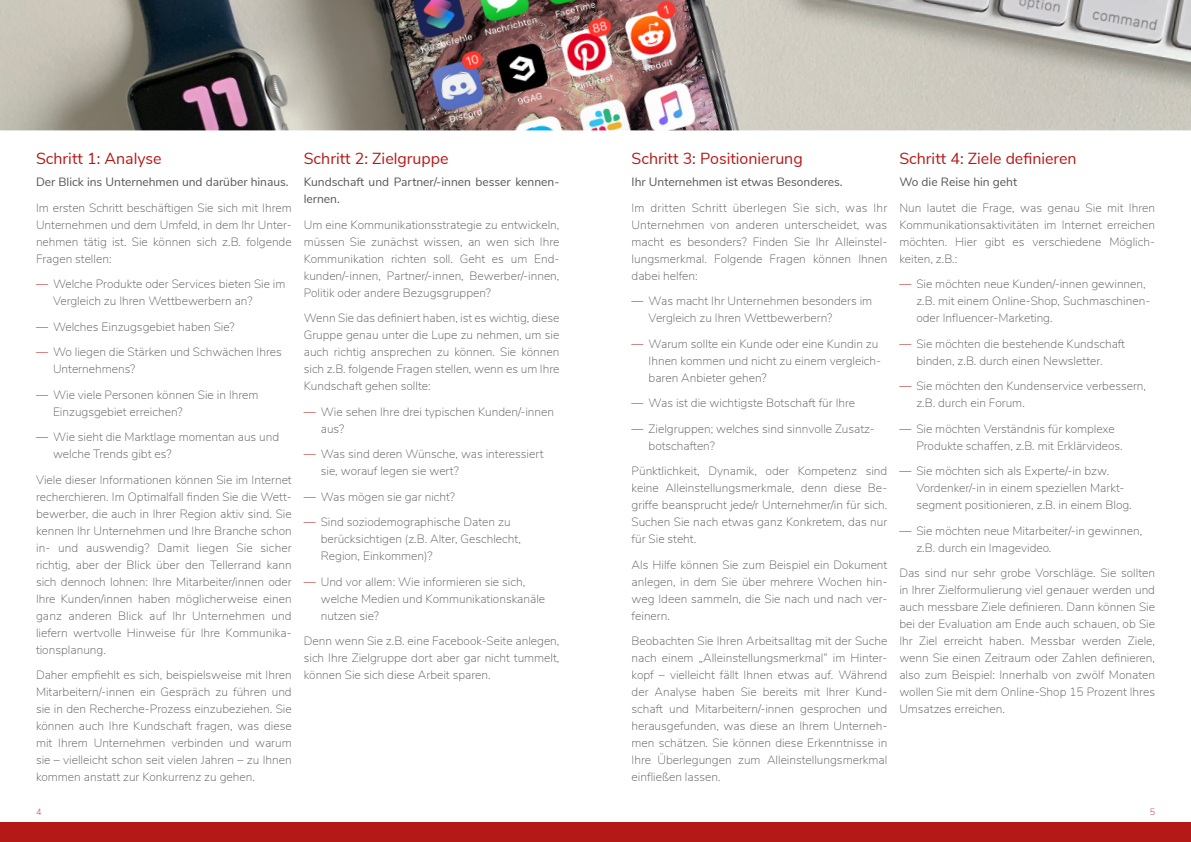
<style>
.page{position:relative;width:1191px;height:842px;background:#fff}
.page>*{position:absolute;margin:0;border:0;box-sizing:border-box;transform-origin:0 0}
.t1{font:16px "Nunito Sans";color:#b51917}
.t2{font:200 12px/17px "Nunito Sans";color:#575756}
.t3{font:12px/17px "Nunito Sans";color:#575756}
.t4{font:200 9px "Nunito Sans";color:#b51917}
.s1{color:#b51917}
</style>
<div class="page">
<img style="left:0;top:0;width:1191px;height:130px">
<div style="left:0;top:821px;width:1191px;height:21px;background:#b51917"></div>
<h1 class="t1" style="left:36px;top:146px;width:127px">Schritt 1: Analyse</h1>
<p class="t3" style="left:36px;top:173px;width:254px">Der Blick ins Unternehmen und darüber hinaus.</p>
<p class="t2" style="left:36px;top:199px;width:257px;text-align:justify">Im ersten Schritt beschäftigen Sie sich mit Ihrem Unternehmen und dem Umfeld, in dem Ihr Unter&shy;nehmen tätig ist. Sie können sich z.B. folgende Fragen stellen:</p>
<p class="t2" style="left:53px;top:275px;width:234px;text-indent:-17px"><span class="s1">—</span> Welche Produkte oder Services bieten Sie im<br>Vergleich zu Ihren Wettbewerbern an?</p>
<p class="t2" style="left:36px;top:318px;width:200px"><span class="s1">—</span> Welches Einzugsgebiet haben Sie?</p>
<p class="t2" style="left:53px;top:343px;width:230px;text-indent:-17px"><span class="s1">—</span> Wo liegen die Stärken und Schwächen Ihres<br>Unternehmens?</p>
<p class="t2" style="left:53px;top:386px;width:207px;text-indent:-17px"><span class="s1">—</span> Wie viele Personen können Sie in Ihrem<br>Einzugsgebiet erreichen?</p>
<p class="t2" style="left:53px;top:428px;width:228px;text-indent:-17px"><span class="s1">—</span> Wie sieht die Marktlage momentan aus und welche Trends gibt es?</p>
<p class="t2" style="left:36px;top:471px;width:257px;text-align:justify">Viele dieser Informationen können Sie im Internet recherchieren. Im Optimalfall finden Sie die Wett&shy;bewerber, die auch in Ihrer Region aktiv sind. Sie kennen Ihr Unternehmen und Ihre Branche schon in- und auswendig? Damit liegen Sie sicher richtig, aber der Blick über den Tellerrand kann sich dennoch lohnen: Ihre Mitarbeiter/innen oder Ihre Kunden/innen haben möglicherweise einen ganz anderen Blick auf Ihr Unternehmen und liefern wertvolle Hinweise für Ihre Kommunika&shy;tionsplanung.</p>
<p class="t2" style="left:36px;top:666px;width:257px;text-align:justify">Daher empfiehlt es sich, beispielsweise mit Ihren Mitarbeitern/-innen ein Gespräch zu führen und sie in den Recherche-Prozess einzubeziehen. Sie können auch Ihre Kundschaft fragen, was diese mit Ihrem Unternehmen verbinden und warum sie – vielleicht schon seit vielen Jahren – zu Ihnen kommen anstatt zur Konkurrenz zu gehen.</p>
<h1 class="t1" style="left:304px;top:146px;width:146px">Schritt 2: Zielgruppe</h1>
<p class="t3" style="left:304px;top:173px;width:257px">Kundschaft und Partner/-innen besser kennen&shy;lernen.</p>
<p class="t2" style="left:304px;top:216px;width:257px;text-align:justify">Um eine Kommunikationsstrategie zu entwickeln, müssen Sie zunächst wissen, an wen sich Ihre Kommunikation richten soll. Geht es um End&shy;kunden/-innen, Partner/-innen, Bewerber/-innen, Politik oder andere Bezugsgruppen?</p>
<p class="t2" style="left:304px;top:309px;width:257px;text-align:justify">Wenn Sie das definiert haben, ist es wichtig, diese Gruppe genau unter die Lupe zu nehmen, um sie auch richtig ansprechen zu können. Sie können sich z.B. folgende Fragen stellen, wenn es um Ihre Kundschaft gehen sollte:</p>
<p class="t2" style="left:321px;top:403px;width:235px;text-indent:-17px"><span class="s1">—</span> Wie sehen Ihre drei typischen Kunden/-innen aus?</p>
<p class="t2" style="left:321px;top:445px;width:224px;text-indent:-17px"><span class="s1">—</span> Was sind deren Wünsche, was interessiert sie, worauf legen sie wert?</p>
<p class="t2" style="left:304px;top:488px;width:153px"><span class="s1">—</span> Was mögen sie gar nicht?</p>
<p class="t2" style="left:321px;top:513px;width:202px;text-indent:-17px"><span class="s1">—</span> Sind soziodemographische Daten zu berücksichtigen (z.B. Alter, Geschlecht,<br>Region, Einkommen)?</p>
<p class="t2" style="left:321px;top:573px;width:226px;text-indent:-17px"><span class="s1">—</span> Und vor allem: Wie informieren sie sich, welche Medien und Kommunikationskanäle nutzen sie?</p>
<p class="t2" style="left:304px;top:632px;width:257px;text-align:justify">Denn wenn Sie z.B. eine Facebook-Seite anlegen, sich Ihre Zielgruppe dort aber gar nicht tummelt, können Sie sich diese Arbeit sparen.</p>
<h1 class="t1" style="left:631px;top:146px;width:173px">Schritt 3: Positionierung</h1>
<p class="t3" style="left:631px;top:173px;width:212px">Ihr Unternehmen ist etwas Besonderes.</p>
<p class="t2" style="left:631px;top:199px;width:257px;text-align:justify">Im dritten Schritt überlegen Sie sich, was Ihr Unternehmen von anderen unterscheidet, was macht es besonders? Finden Sie Ihr Alleinstel&shy;lungsmerkmal. Folgende Fragen können Ihnen dabei helfen:</p>
<p class="t2" style="left:648px;top:292px;width:225px;text-indent:-17px"><span class="s1">—</span> Was macht Ihr Unternehmen besonders im<br>Vergleich zu Ihren Wettbewerbern?</p>
<p class="t2" style="left:648px;top:335px;width:234px;text-indent:-17px"><span class="s1">—</span> Warum sollte ein Kunde oder eine Kundin zu<br>Ihnen kommen und nicht zu einem vergleich&shy;baren Anbieter gehen?</p>
<p class="t2" style="left:631px;top:394px;width:225px"><span class="s1">—</span> Was ist die wichtigste Botschaft für Ihre</p>
<p class="t2" style="left:648px;top:420px;width:228px;text-indent:-17px"><span class="s1">—</span> Zielgruppen; welches sind sinnvolle Zusatz&shy;botschaften?</p>
<p class="t2" style="left:631px;top:462px;width:257px;text-align:justify">Pünktlichkeit, Dynamik, oder Kompetenz sind keine Alleinstellungsmerkmale, denn diese Be&shy;griffe beansprucht jede/r Unternehmer/in für sich.<br>Suchen Sie nach etwas ganz Konkretem, das nur für Sie steht.</p>
<p class="t2" style="left:631px;top:556px;width:257px;text-align:justify">Als Hilfe können Sie zum Beispiel ein Dokument anlegen, in dem Sie über mehrere Wochen hin&shy;weg Ideen sammeln, die Sie nach und nach ver&shy;feinern.</p>
<p class="t2" style="left:631px;top:632px;width:257px;text-align:justify">Beobachten Sie Ihren Arbeitsalltag mit der Suche nach einem „Alleinstellungsmerkmal“ im Hinter&shy;kopf – vielleicht fällt Ihnen etwas auf. Während der Analyse haben Sie bereits mit Ihrer Kund&shy;schaft und Mitarbeitern/-innen gesprochen und herausgefunden, was diese an Ihrem Unterneh&shy;men schätzen. Sie können diese Erkenntnisse in Ihre Überlegungen zum Alleinstellungsmerkmal einfließen lassen.</p>
<h1 class="t1" style="left:899px;top:146px;width:179px">Schritt 4: Ziele definieren</h1>
<p class="t3" style="left:899px;top:173px;width:119px">Wo die Reise hin geht</p>
<p class="t2" style="left:899px;top:199px;width:257px;text-align:justify">Nun lautet die Frage, was genau Sie mit Ihren Kommunikationsaktivitäten im Internet erreichen möchten. Hier gibt es verschiedene Möglich&shy;keiten, z.B.:</p>
<p class="t2" style="left:916px;top:275px;width:235px;text-indent:-17px"><span class="s1">—</span> Sie möchten neue Kunden/-innen gewinnen, z.B. mit einem Online-Shop, Suchmaschinen&shy;oder Influencer-Marketing.</p>
<p class="t2" style="left:899px;top:335px;width:227px;text-align:center"><span class="s1">—</span> Sie möchten die bestehende Kundschaft binden, z.B. durch einen Newsletter.</p>
<p class="t2" style="left:916px;top:377px;width:231px;text-indent:-17px"><span class="s1">—</span> Sie möchten den Kundenservice verbessern, z.B. durch ein Forum.</p>
<p class="t2" style="left:916px;top:420px;width:208px;text-indent:-17px"><span class="s1">—</span> Sie möchten Verständnis für komplexe<br>Produkte schaffen, z.B. mit Erklärvideos.</p>
<p class="t2" style="left:916px;top:462px;width:217px;text-indent:-17px"><span class="s1">—</span> Sie möchten sich als Experte/-in bzw.<br>Vordenker/-in in einem speziellen Markt&shy;segment positionieren, z.B. in einem Blog.</p>
<p class="t2" style="left:916px;top:522px;width:227px;text-indent:-17px"><span class="s1">—</span> Sie möchten neue Mitarbeiter/-in gewinnen, z.B. durch ein Imagevideo.</p>
<p class="t2" style="left:899px;top:564px;width:257px;text-align:justify">Das sind nur sehr grobe Vorschläge. Sie sollten in Ihrer Zielformulierung viel genauer werden und auch messbare Ziele definieren. Dann können Sie bei der Evaluation am Ende auch schauen, ob Sie Ihr Ziel erreicht haben. Messbar werden Ziele, wenn Sie einen Zeitraum oder Zahlen definieren, also zum Beispiel: Innerhalb von zwölf Monaten wollen Sie mit dem Online-Shop 15 Prozent Ihres Umsatzes erreichen.</p>
<p class="t4" style="left:36px;top:805px;width:7px">4</p>
<p class="t4" style="left:1149px;top:805px;width:7px">5</p>
</div>
